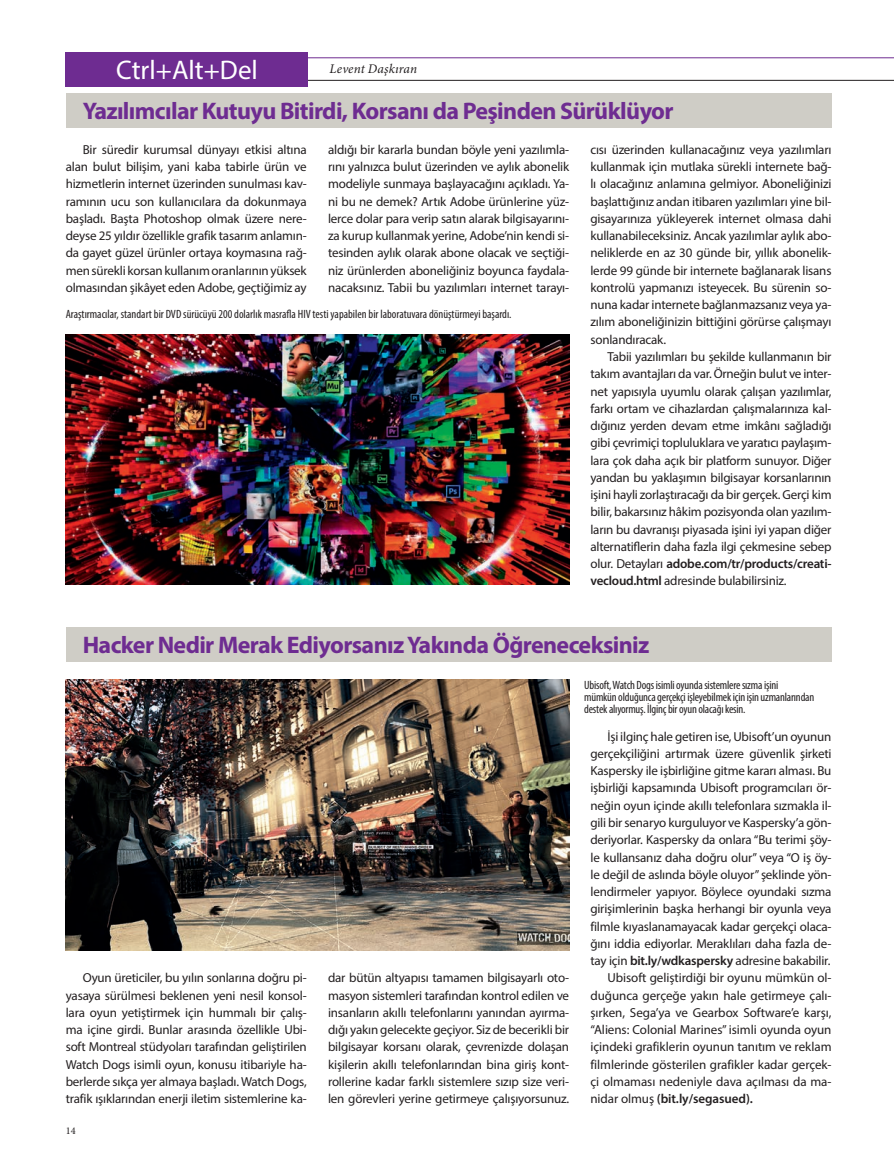
<style>
.page{position:relative;width:894px;height:1171px;background:#fff}
.page>*{position:absolute;margin:0;border:0;box-sizing:border-box;transform-origin:0 0}
.t1{font:27px "Myriad Pro";color:#fff}
.t2{font:700 24px "Myriad Pro";letter-spacing:-.025em;color:#6e2c91}
.t3{font:italic 13.2px "Minion Pro";letter-spacing:.01em;color:#231f20}
.t4{font:13.05px/17.2px "Myriad Pro";letter-spacing:-.015em;color:#231f20;text-align:justify}
.t5{font:600 13.05px "Myriad Pro";letter-spacing:-.005em;color:#231f20}
.t6{font:condensed 12px/12px "Myriad Pro";letter-spacing:-.015em;color:#231f20}
.t7{font:10.35px "Minion Pro";color:#231f20}
.s1{font-weight:600}
.s2{font-weight:400}
</style>
<div class="page">
<div style="left:66px;top:627px;width:765px;height:34px;background:#cfcdc6"></div>
<div style="left:66px;top:93px;width:765px;height:34px;background:#cfcdc6"></div>
<img style="left:66px;top:680px;width:503px;height:270px">
<img style="left:66px;top:334px;width:503px;height:250px">
<hr style="left:66px;top:58px;width:827px;height:1px;background:#6e2c91">
<hr style="left:66px;top:80px;width:827px;height:1px;background:#231f20">
<div style="left:66px;top:52px;width:242px;height:34px;background:#6e2c91"></div>
<h1 class="t1" style="left:116px;top:53px;width:143px">Ctrl+Alt+Del</h1>
<p class="t3" style="left:329px;top:60px;width:89px">Levent Daşkıran</p>
<h2 class="t2" style="left:83px;top:96px;width:592px">Yazılımcılar Kutuyu Bitirdi, Korsanı da Peşinden Sürüklüyor</h2>
<p class="t4" style="left:66px;top:141px;width:242px;text-indent:17px">Bir süredir kurumsal dünyayı etkisi altına alan bulut bilişim, yani kaba tabirle ürün ve hizmetlerin internet üzerinden sunulması kav&shy;ramının ucu son kullanıcılara da dokunmaya başladı. Başta Photoshop olmak üzere nere&shy;deyse 25 yıldır özellikle grafik tasarım anlamın&shy;da gayet güzel ürünler ortaya koymasına rağ&shy;men sürekli korsan kullanım oranlarının yüksek olmasından şikâyet eden Adobe, geçtiğimiz ay</p>
<p class="t4" style="left:328px;top:141px;width:242px">aldığı bir kararla bundan böyle yeni yazılımla&shy;rını yalnızca bulut üzerinden ve aylık abonelik modeliyle sunmaya başlayacağını açıkladı. Ya&shy;ni bu ne demek? Artık Adobe ürünlerine yüz&shy;lerce dolar para verip satın alarak bilgisayarını&shy;za kurup kullanmak yerine, Adobe’nin kendi si&shy;tesinden aylık olarak abone olacak ve seçtiği&shy;niz ürünlerden aboneliğiniz boyunca faydala&shy;nacaksınız. Tabii bu yazılımları internet tarayı-</p>
<p class="t4" style="left:590px;top:141px;width:242px">cısı üzerinden kullanacağınız veya yazılımları kullanmak için mutlaka sürekli internete bağ&shy;lı olacağınız anlamına gelmiyor. Aboneliğinizi başlattığınız andan itibaren yazılımları yine bil&shy;gisayarınıza yükleyerek internet olmasa dahi kullanabileceksiniz. Ancak yazılımlar aylık abo&shy;neliklerde en az 30 günde bir, yıllık abonelik&shy;lerde 99 günde bir internete bağlanarak lisans kontrolü yapmanızı isteyecek. Bu sürenin so&shy;nuna kadar internete bağlanmazsanız veya ya&shy;zılım aboneliğinizin bittiğini görürse çalışmayı sonlandıracak.</p>
<p class="t4" style="left:590px;top:348px;width:242px;text-indent:17px">Tabii yazılımları bu şekilde kullanmanın bir takım avantajları da var. Örneğin bulut ve inter&shy;net yapısıyla uyumlu olarak çalışan yazılımlar, farkı ortam ve cihazlardan çalışmalarınıza kal&shy;dığınız yerden devam etme imkânı sağladığı gibi çevrimiçi topluluklara ve yaratıcı paylaşım&shy;lara çok daha açık bir platform sunuyor. Diğer yandan bu yaklaşımın bilgisayar korsanlarının işini hayli zorlaştıracağı da bir gerçek. Gerçi kim bilir, bakarsınız hâkim pozisyonda olan yazılım&shy;ların bu davranışı piyasada işini iyi yapan diğer alternatiflerin daha fazla ilgi çekmesine sebep olur. Detayları <span class="s1">adobe.com/tr/products/creati&shy;vecloud.html</span> adresinde bulabilirsiniz.</p>
<p class="t6" style="left:66px;top:308px;width:447px">Araştırmacılar, standart bir DVD sürücüyü 200 dolarlık masrafla HIV testi yapabilen bir laboratuvara dönüştürmeyi başardı.</p>
<h2 class="t2" style="left:83px;top:629px;width:568px">Hacker Nedir Merak Ediyorsanız Yakında Öğreneceksiniz</h2>
<p class="t4" style="left:66px;top:969px;width:242px;text-indent:17px">Oyun üreticiler, bu yılın sonlarına doğru pi&shy;yasaya sürülmesi beklenen yeni nesil konsol&shy;lara oyun yetiştirmek için hummalı bir çalış&shy;ma içine girdi. Bunlar arasında özellikle Ubi&shy;soft Montreal stüdyoları tarafından geliştirilen Watch Dogs isimli oyun, konusu itibariyle ha&shy;berlerde sıkça yer almaya başladı. Watch Dogs, trafik ışıklarından enerji iletim sistemlerine ka-</p>
<p class="t4" style="left:328px;top:969px;width:242px">dar bütün altyapısı tamamen bilgisayarlı oto&shy;masyon sistemleri tarafından kontrol edilen ve insanların akıllı telefonlarını yanından ayırma&shy;dığı yakın gelecekte geçiyor. Siz de becerikli bir bilgisayar korsanı olarak, çevrenizde dolaşan kişilerin akıllı telefonlarından bina giriş kont&shy;rollerine kadar farklı sistemlere sızıp size veri&shy;len görevleri yerine getirmeye çalışıyorsunuz.</p>
<p class="t7" style="left:66px;top:1123px;width:11px">14</p>
<p class="t6" style="left:584px;top:679px;width:232px">Ubisoft, Watch Dogs isimli oyunda sistemlere sızma işini<br>mümkün olduğunca gerçekçi işleyebilmek için işin uzmanlarından destek alıyormuş. İlginç bir oyun olacağı kesin.</p>
<p class="t4" style="left:607px;top:727px;width:225px">İşi ilginç hale getiren ise, Ubisoft’un oyunun</p>
<p class="t4" style="left:590px;top:744px;width:242px">gerçekçiliğini artırmak üzere güvenlik şirketi</p>
<p class="t4" style="left:590px;top:762px;width:242px">Kaspersky ile işbirliğine gitme kararı alması. Bu</p>
<p class="t4" style="left:590px;top:779px;width:242px">işbirliği kapsamında Ubisoft programcıları ör-</p>
<p class="t4" style="left:590px;top:796px;width:242px">neğin oyun içinde akıllı telefonlara sızmakla il-</p>
<p class="t4" style="left:590px;top:813px;width:242px">gili bir senaryo kurguluyor ve Kaspersky’a gön-</p>
<p class="t4" style="left:590px;top:831px;width:242px">deriyorlar. Kaspersky da onlara “Bu terimi şöy-</p>
<p class="t4" style="left:590px;top:848px;width:242px">le kullansanız daha doğru olur” veya “O iş öy-</p>
<p class="t4" style="left:590px;top:865px;width:242px">le değil de aslında böyle oluyor” şeklinde yön-</p>
<p class="t4" style="left:590px;top:882px;width:242px">lendirmeler yapıyor. Böylece oyundaki sızma</p>
<p class="t4" style="left:590px;top:900px;width:242px">girişimlerinin başka herhangi bir oyunla veya</p>
<p class="t4" style="left:590px;top:917px;width:242px">filmle kıyaslanamayacak kadar gerçekçi olaca-</p>
<p class="t4" style="left:590px;top:934px;width:242px">ğını iddia ediyorlar. Meraklıları daha fazla de-</p>
<p class="t4" style="left:590px;top:951px;width:241px">tay için <span class="s1">bit.ly/wdkaspersky</span> adresine bakabilir.</p>
<p class="t4" style="left:607px;top:969px;width:225px">Ubisoft geliştirdiği bir oyunu mümkün ol-</p>
<p class="t4" style="left:590px;top:986px;width:242px">duğunca gerçeğe yakın hale getirmeye çalı-</p>
<p class="t4" style="left:590px;top:1003px;width:242px">şırken, Sega’ya ve Gearbox Software’e karşı,</p>
<p class="t4" style="left:590px;top:1020px;width:242px">“Aliens: Colonial Marines” isimli oyunda oyun</p>
<p class="t4" style="left:590px;top:1038px;width:242px">içindeki grafiklerin oyunun tanıtım ve reklam</p>
<p class="t4" style="left:590px;top:1055px;width:242px">filmlerinde gösterilen grafikler kadar gerçek-</p>
<p class="t4" style="left:590px;top:1072px;width:242px">çi olmaması nedeniyle dava açılması da ma-</p>
<p class="t5" style="left:590px;top:1090px;width:164px"><span class="s2">nidar olmuş</span> (bit.ly/segasued).</p>
</div>
